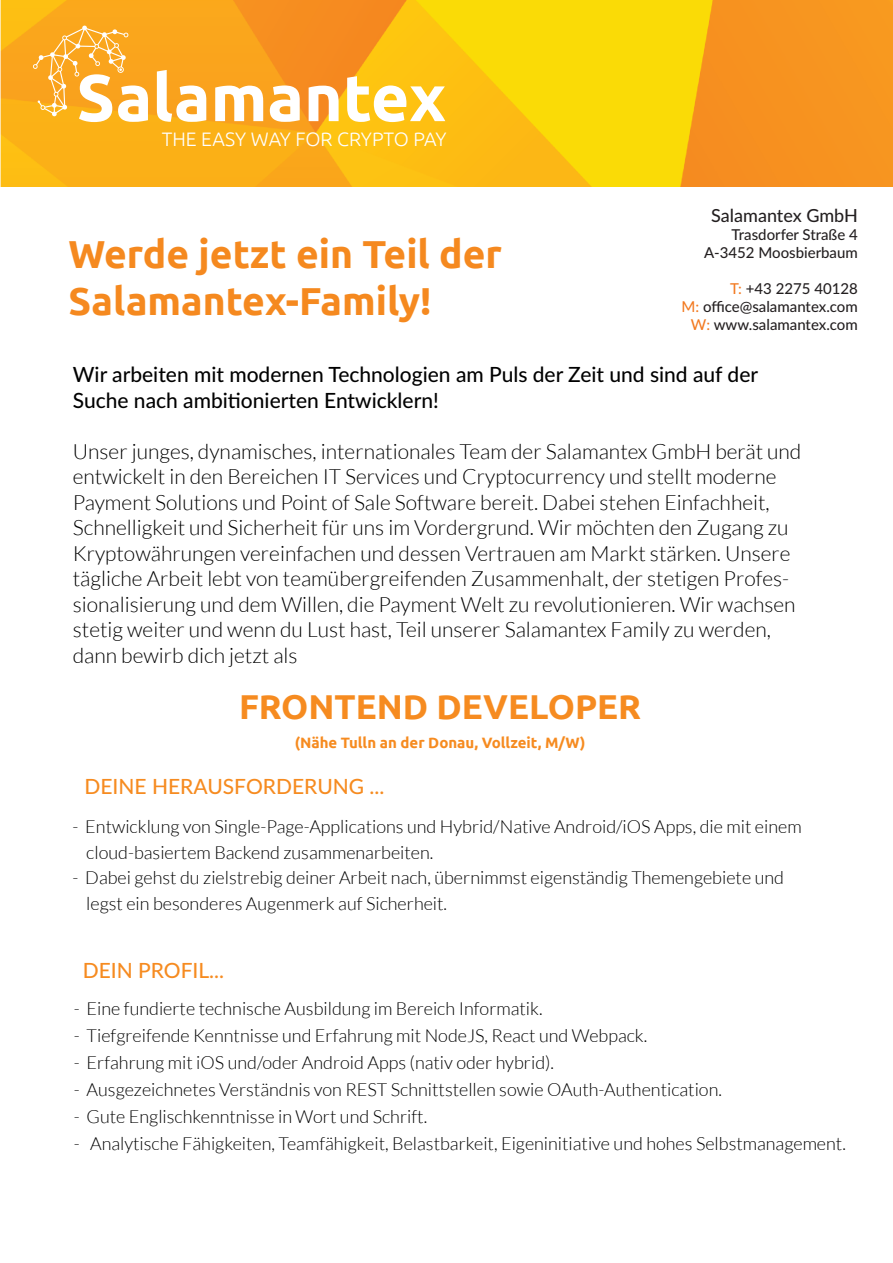
<style>
.page{position:relative;width:893px;height:1263px;background:#fff}
.page>*{position:absolute;margin:0;border:0;box-sizing:border-box;transform-origin:0 0}
.t1{font:700 66px "Ubuntu";color:#fff}
.t2{font:700 39px/46.8px "Ubuntu";color:#f5891f}
.t3{font:700 34.5px "Ubuntu";color:#f68b20}
.t4{font:300 21px/25.5px "Lato";color:#000}
.t5{font:500 21px/25.5px "Lato";color:#000}
.t6{font:500 21px "Lato";color:#f68b20}
.t7{font:300 19.5px "Ubuntu";color:#fff}
.t8{font:300 18px/25.5px "Lato";color:#000}
.t9{font:500 18px "Lato";color:#231f20}
.t10{font:500 15px/18px "Lato";color:#231f20;text-align:right}
.t11{font:700 15px "Ubuntu";color:#f68b20}
.s1{color:#f27a21}
</style>
<div class="page">
<img style="left:0;top:0;width:892px;height:186px">
<img style="left:32px;top:23px;width:97px;height:96px">
<h1 class="t1" style="left:77px;top:58px;width:371px">Salamantex</h1>
<p class="t7" style="left:162px;top:127px;width:286px">THE EASY WAY FOR CRYPTO PAY</p>
<h2 class="t2" style="left:68px;top:230px;width:435px">Werde jetzt ein Teil der<br>Salamantex-Family!</h2>
<p class="t9" style="left:711px;top:203px;width:148px">Salamantex GmbH</p>
<p class="t10" style="left:704px;top:225px;width:155px">Trasdorfer Straße 4<br>A-3452 Moosbierbaum</p>
<p class="t10" style="left:682px;top:279px;width:178px"><span class="s1">T:</span> +43 2275 40128<br><span class="s1">M:</span> office@salamantex.com<br><span class="s1">W:</span> www.salamantex.com</p>
<p class="t5" style="left:73px;top:361px;width:687px">Wir arbeiten mit modernen Technologien am Puls der Zeit und sind auf der<br>Suche nach ambitionierten Entwicklern!</p>
<p class="t4" style="left:73px;top:438px;width:730px">Unser junges, dynamisches, internationales Team der Salamantex GmbH berät und entwickelt in den Bereichen IT Services und Cryptocurrency und stellt moderne Payment Solutions und Point of Sale Software bereit. Dabei stehen Einfachheit, Schnelligkeit und Sicherheit für uns im Vordergrund. Wir möchten den Zugang zu Kryptowährungen vereinfachen und dessen Vertrauen am Markt stärken. Unsere tägliche Arbeit lebt von teamübergreifenden Zusammenhalt, der stetigen Profes&shy;sionalisierung und dem Willen, die Payment Welt zu revolutionieren. Wir wachsen stetig weiter und wenn du Lust hast, Teil unserer Salamantex Family zu werden, dann bewirb dich jetzt als</p>
<h3 class="t3" style="left:239px;top:686px;width:404px">FRONTEND DEVELOPER</h3>
<p class="t11" style="left:295px;top:733px;width:292px">(Nähe Tulln an der Donau, Vollzeit, M/W)</p>
<p class="t6" style="left:85px;top:771px;width:301px">DEINE HERAUSFORDERUNG ...</p>
<p class="t8" style="left:86px;top:814px;width:717px;text-indent:-14px">- Entwicklung von Single-Page-Applications und Hybrid/Native Android/iOS Apps, die mit einem cloud-basiertem Backend zusammenarbeiten.</p>
<p class="t8" style="left:86px;top:865px;width:699px;text-indent:-14px">- Dabei gehst du zielstrebig deiner Arbeit nach, übernimmst eigenständig Themengebiete und legst ein besonderes Augenmerk auf Sicherheit.</p>
<p class="t6" style="left:83px;top:955px;width:143px">DEIN PROFIL...</p>
<p class="t8" style="left:74px;top:995px;width:470px">- Eine fundierte technische Ausbildung im Bereich Informatik.</p>
<p class="t8" style="left:74px;top:1022px;width:575px">- Tiefgreifende Kenntnisse und Erfahrung mit NodeJS, React und Webpack.</p>
<p class="t8" style="left:74px;top:1049px;width:482px">- Erfahrung mit iOS und/oder Android Apps (nativ oder hybrid).</p>
<p class="t8" style="left:74px;top:1076px;width:650px">- Ausgezeichnetes Verständnis von REST Schnittstellen sowie OAuth-Authentication.</p>
<p class="t8" style="left:74px;top:1103px;width:355px">- Gute Englischkenntnisse in Wort und Schrift.</p>
<p class="t8" style="left:74px;top:1130px;width:774px">- Analytische Fähigkeiten, Teamfähigkeit, Belastbarkeit, Eigeninitiative und hohes Selbstmanagement.</p>
</div>
